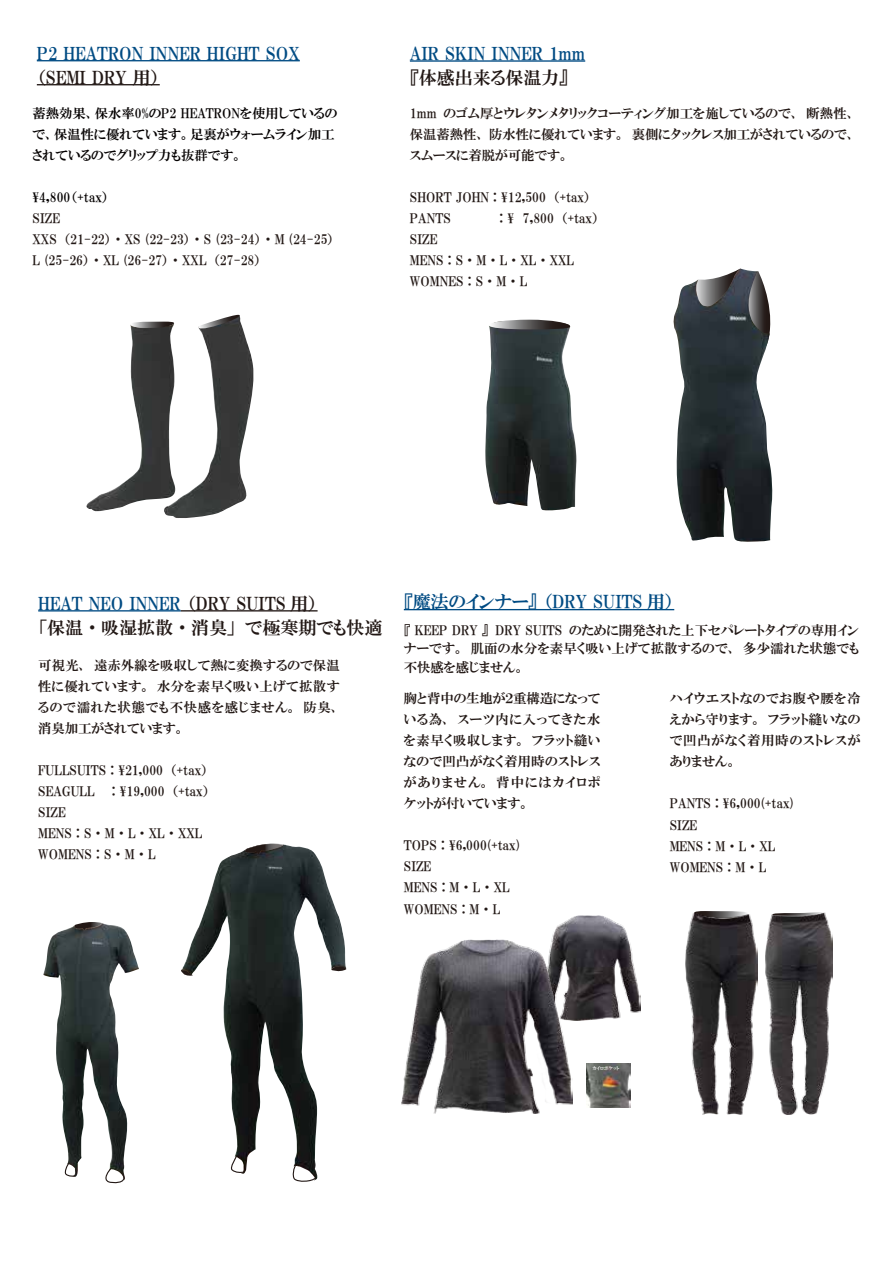
<style>
.page{position:relative;width:893px;height:1263px;background:#fff}
.page>*{position:absolute;margin:0;border:0;box-sizing:border-box;transform-origin:0 0}
.t1{font:18px/24px "HGP Mincho E";color:#221815}
.t2{font:18px "HGP Mincho E";color:#004b83}
.t3{font:13.35px/21px "HGP Mincho E";color:#221815}
.t4{font:13.35px/21px "HGP Mincho E";color:#040000}
.t5{font:4.8px "HGP Mincho E";color:#fff}
.s1{color:#004b83}
</style>
<div class="page">
<hr style="left:410px;top:60px;width:175px;height:2px;background:#004b83">
<img style="left:673px;top:268px;width:100px;height:274px">
<img style="left:586px;top:1063px;width:45px;height:45px">
<img style="left:552px;top:915px;width:88px;height:106px">
<img style="left:401px;top:939px;width:171px;height:175px">
<hr style="left:404px;top:609px;width:270px;height:1px;background:#004b83">
<hr style="left:38px;top:610px;width:143px;height:1px;background:#004b83">
<hr style="left:181px;top:610px;width:137px;height:1px;background:#221815">
<hr style="left:37px;top:60px;width:263px;height:1px;background:#004b83">
<hr style="left:37px;top:84px;width:123px;height:1px;background:#221815">
<img style="left:182px;top:844px;width:140px;height:335px">
<svg style="left:331px;top:966px;width:16px;height:6px"></svg>
<svg style="left:229px;top:1155px;width:16px;height:19px"></svg>
<svg style="left:292px;top:1162px;width:25px;height:20px"></svg>
<svg style="left:78px;top:922px;width:26px;height:2px"></svg>
<img style="left:43px;top:924px;width:85px;height:251px">
<svg style="left:64px;top:1161px;width:13px;height:16px"></svg>
<svg style="left:102px;top:1167px;width:26px;height:17px"></svg>
<img style="left:86px;top:317px;width:168px;height:201px">
<svg style="left:130px;top:322px;width:44px;height:6px"></svg>
<svg style="left:198px;top:315px;width:42px;height:15px"></svg>
<img style="left:485px;top:326px;width:91px;height:185px">
<svg style="left:489px;top:320px;width:81px;height:9px"></svg>
<svg style="left:695px;top:911px;width:48px;height:1px"></svg>
<img style="left:766px;top:912px;width:67px;height:202px">
<img style="left:686px;top:912px;width:71px;height:202px">
<svg style="left:772px;top:912px;width:52px;height:4px"></svg>
<h1 class="t2" style="left:37px;top:44px;width:264px">P2 HEATRON INNER HIGHT SOX</h1>
<h1 class="t1" style="left:37px;top:65px;width:124px">（SEMI DRY 用）</h1>
<p class="t4" style="left:33px;top:103px;width:306px">蓄熱効果、保水率0%のP2 HEATRONを使用しているので、保温性に優れています。足裏がウォームライン加工されているのでグリップ力も抜群です。</p>
<p class="t4" style="left:33px;top:187px;width:78px">¥4,800（+tax）</p>
<p class="t3" style="left:33px;top:208px;width:303px">SIZE<br>XXS （21-22）・ XS (22-23）・ S (23-24）・ M (24-25）<br>L (25-26）・ XL (26-27）・ XXL （27-28）</p>
<h1 class="t2" style="left:410px;top:44px;width:177px">AIR SKIN INNER 1mm</h1>
<h1 class="t1" style="left:410px;top:65px;width:160px">『体感出来る保温力』</h1>
<p class="t3" style="left:410px;top:103px;width:447px;text-align:justify">1mm のゴム厚とウレタンメタリックコーティング加工を施しているので、断熱性、保温蓄熱性、防水性に優れています。裏側にタックレス加工がされているので、スムースに着脱が可能です。</p>
<p class="t3" style="left:410px;top:187px;width:183px">SHORT JOHN : ¥12,500 （+tax）<br>PANTS</p>
<p class="t3" style="left:491px;top:208px;width:110px">　: ¥ 7,800 （+tax）</p>
<p class="t3" style="left:410px;top:229px;width:166px">SIZE<br>MENS : S・M・L・XL・XXL<br>WOMNES : S ・ M ・ L</p>
<h1 class="t1" style="left:38px;top:591px;width:346px"><span class="s1">HEAT NEO INNER</span> （DRY SUITS 用）<br>「保温・吸湿拡散・消臭」で極寒期でも快適</h1>
<p class="t3" style="left:38px;top:654px;width:303px;text-align:justify">可視光、遠赤外線を吸収して熱に変換するので保温性に優れています。水分を素早く吸い上げて拡散するので濡れた状態でも不快感を感じません。防臭、消臭加工がされています。</p>
<p class="t3" style="left:38px;top:759px;width:171px">FULLSUITS : ¥21,000 （+tax）<br>SEAGULL</p>
<p class="t3" style="left:112px;top:780px;width:99px">: ¥19,000 （+tax）</p>
<p class="t3" style="left:38px;top:801px;width:166px">SIZE<br>MENS : S・M・L・XL・XXL<br>WOMENS : S ・ M ・ L</p>
<h1 class="t2" style="left:404px;top:593px;width:272px">『魔法のインナー』 （DRY SUITS 用）</h1>
<p class="t3" style="left:404px;top:620px;width:457px;line-height:18.6px;text-align:justify">『 KEEP DRY 』 DRY SUITS のために開発された上下セパレートタイプの専用インナーです。肌面の水分を素早く吸い上げて拡散するので、多少濡れた状態でも不快感を感じません。</p>
<p class="t3" style="left:670px;top:688px;width:192px;text-align:justify">ハイウエストなのでお腹や腰を冷えから守ります。フラット縫いなので凹凸がなく着用時のストレスがありません。</p>
<p class="t3" style="left:670px;top:793px;width:126px">PANTS : ¥6,000(+tax)<br>SIZE<br>MENS : M ・ L ・ XL<br>WOMENS : M ・ L</p>
<p class="t3" style="left:404px;top:688px;width:198px;text-align:justify">胸と背中の生地が２重構造になっている為、スーツ内に入ってきた水を素早く吸収します。フラット縫いなので凹凸がなく着用時のストレスがありません。背中にはカイロポケットが付いています。</p>
<p class="t3" style="left:404px;top:835px;width:118px">TOPS : ¥6,000(+tax)<br>SIZE<br>MENS : M ・ L ・ XL<br>WOMENS : M ・ L</p>
<p class="t5" style="left:592px;top:1066px;width:28px">カイロポケット</p>
</div>
